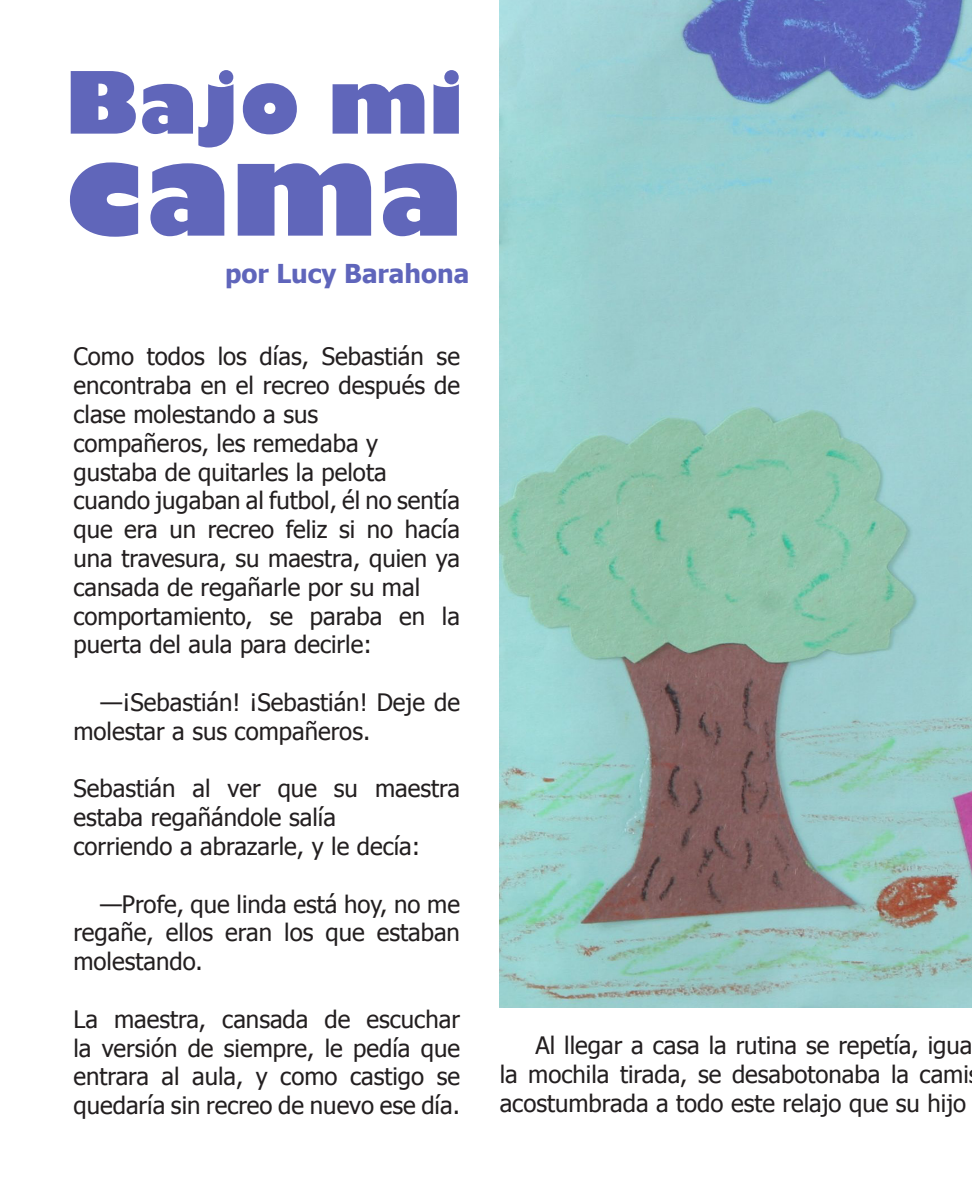
<style>
.page{position:relative;width:972px;height:1188px;background:#fff}
.page>*{position:absolute;margin:0;border:0;box-sizing:border-box;transform-origin:0 0}
.t1{font:800 122px "Gill Sans";color:#6066ba}
.t2{font:800 84px "Gill Sans";color:#6066ba}
.t3{font:700 26px "Tahoma";color:#5f65bb}
.t4{font:24px/28.8px "Tahoma";color:#231f20;text-align:justify}
</style>
<div class="page">
<img style="left:500px;top:0;width:472px;height:1008px">
<p class="t2" style="left:65px;top:50px;width:400px">Bajo mi</p>
<p class="t1" style="left:65px;top:114px;width:400px">cama</p>
<p class="t3" style="left:225px;top:255px;width:246px">por Lucy Barahona</p>
<p class="t4" style="left:73px;top:341px;width:388px">Como todos los días, Sebastián se encontraba en el recreo después de clase molestando a sus</p>
<p class="t4" style="left:73px;top:427px;width:306px">compañeros, les remedaba y</p>
<p class="t4" style="left:73px;top:456px;width:315px">gustaba de quitarles la pelota</p>
<p class="t4" style="left:73px;top:485px;width:388px">cuando jugaban al futbol, él no sentía que era un recreo feliz si no hacía una travesura, su maestra, quien ya cansada de regañarle por su mal</p>
<p class="t4" style="left:73px;top:600px;width:388px">comportamiento, se paraba en la puerta del aula para decirle:</p>
<p class="t4" style="left:73px;top:687px;width:388px;text-indent:27px">—¡Sebastián! ¡Sebastián! Deje de molestar a sus compañeros.</p>
<p class="t4" style="left:73px;top:773px;width:388px">Sebastián al ver que su maestra estaba regañándole salía</p>
<p class="t4" style="left:73px;top:831px;width:348px">corriendo a abrazarle, y le decía:</p>
<p class="t4" style="left:73px;top:888px;width:388px;text-indent:27px">—Profe, que linda está hoy, no me regañe, ellos eran los que estaban molestando.</p>
<p class="t4" style="left:73px;top:1003px;width:388px">La maestra, cansada de escuchar la versión de siempre, le pedía que entrara al aula, y como castigo se quedaría sin recreo de nuevo ese día.</p>
<p class="t4" style="left:500px;top:1030px;width:474px;text-align:left;text-indent:36px">Al llegar a casa la rutina se repetía, igua la mochila tirada, se desabotonaba la cami acostumbrada a todo este relajo que su hijo</p>
</div>
